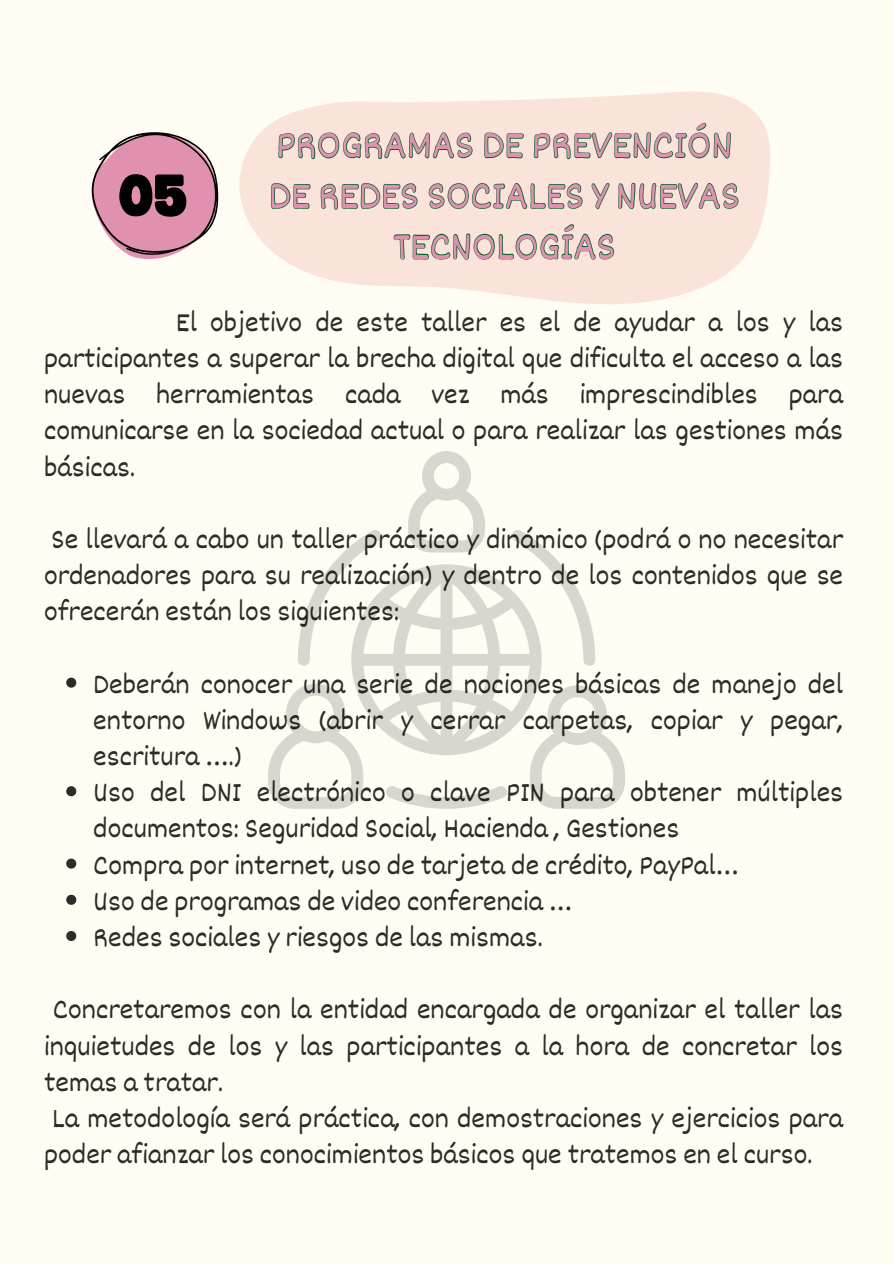
<style>
.page{position:relative;width:894px;height:1264px;background:#fff}
.page>*{position:absolute;margin:0;border:0;box-sizing:border-box;transform-origin:0 0}
.t1{font:57.75px "Funtastic";color:#000}
.t2{font:40.2px/50.7px "Dekko";color:#e191b0;text-align:center}
.t3{font:28.95px/36.2px "Dekko";color:#000;text-align:justify}
.s1{font-family:"Noto Sans Gurmukhi"}
</style>
<div class="page">
<div style="left:0;top:0;width:893px;height:1263px;background:#fffcf3"></div>
<svg style="left:239px;top:97px;width:531px;height:166px;fill:#fae4d9"></svg>
<svg style="left:277px;top:91px;width:454px;height:82px;background:#e2dacb"></svg>
<svg style="left:270px;top:173px;width:469px;height:131px;background:#e6dcce"></svg>
<svg style="left:392px;top:223px;width:223px;height:81px;background:#e3dacc"></svg>
<svg style="left:91px;top:132px;width:127px;height:127px"></svg>
<svg style="left:268px;top:451px;width:356px;height:358px"></svg>
<svg style="left:66px;top:677px;width:10px;height:10px"></svg>
<svg style="left:66px;top:786px;width:10px;height:10px"></svg>
<svg style="left:66px;top:858px;width:10px;height:10px"></svg>
<svg style="left:66px;top:894px;width:10px;height:10px"></svg>
<svg style="left:66px;top:931px;width:10px;height:10px"></svg>
<h1 class="t1" style="left:119px;top:169px;width:71px">05</h1>
<p class="t2" style="left:269px;top:118px;width:472px">PROGRAMAS DE PREVENCIÓN<br>DE REDES SOCIALES Y NUEVAS<br>TECNOLOGÍAS</p>
<p class="t3" style="left:44px;top:303px;width:800px;text-indent:132px">El objetivo de este taller es el de ayudar a los y las participantes a superar la brecha digital que dificulta el acceso a las nuevas herramientas cada vez más imprescindibles para comunicarse en la sociedad actual o para realizar las gestiones más básicas.</p>
<p class="t3" style="left:44px;top:520px;width:800px">Se llevará a cabo un taller práctico y dinámico (podrá o no necesitar ordenadores para su realización) y dentro de los contenidos que se ofrecerán están los siguientes:</p>
<p class="t3" style="left:93px;top:664px;width:751px;text-align:left">Deberán conocer una serie de nociones básicas de manejo del entorno Windows (abrir y cerrar carpetas, copiar y pegar, escritura <span class="s1">…</span>.)<br>Uso del DNI electrónico o clave PIN para obtener múltiples documentos: Seguridad Social, Hacienda , Gestiones<br>Compra por internet, uso de tarjeta de crédito, PayPal<span class="s1">…<br></span>Uso de programas de video conferencia <span class="s1">…<br></span>Redes sociales y riesgos de las mismas.</p>
<p class="t3" style="left:44px;top:990px;width:800px;text-align:left;text-indent:9px">Concretaremos con la entidad encargada de organizar el taller las inquietudes de los y las participantes a la hora de concretar los temas a tratar.<br>La metodología será práctica, con demostraciones y ejercicios para poder afianzar los conocimientos básicos que tratemos en el curso.</p>
</div>
